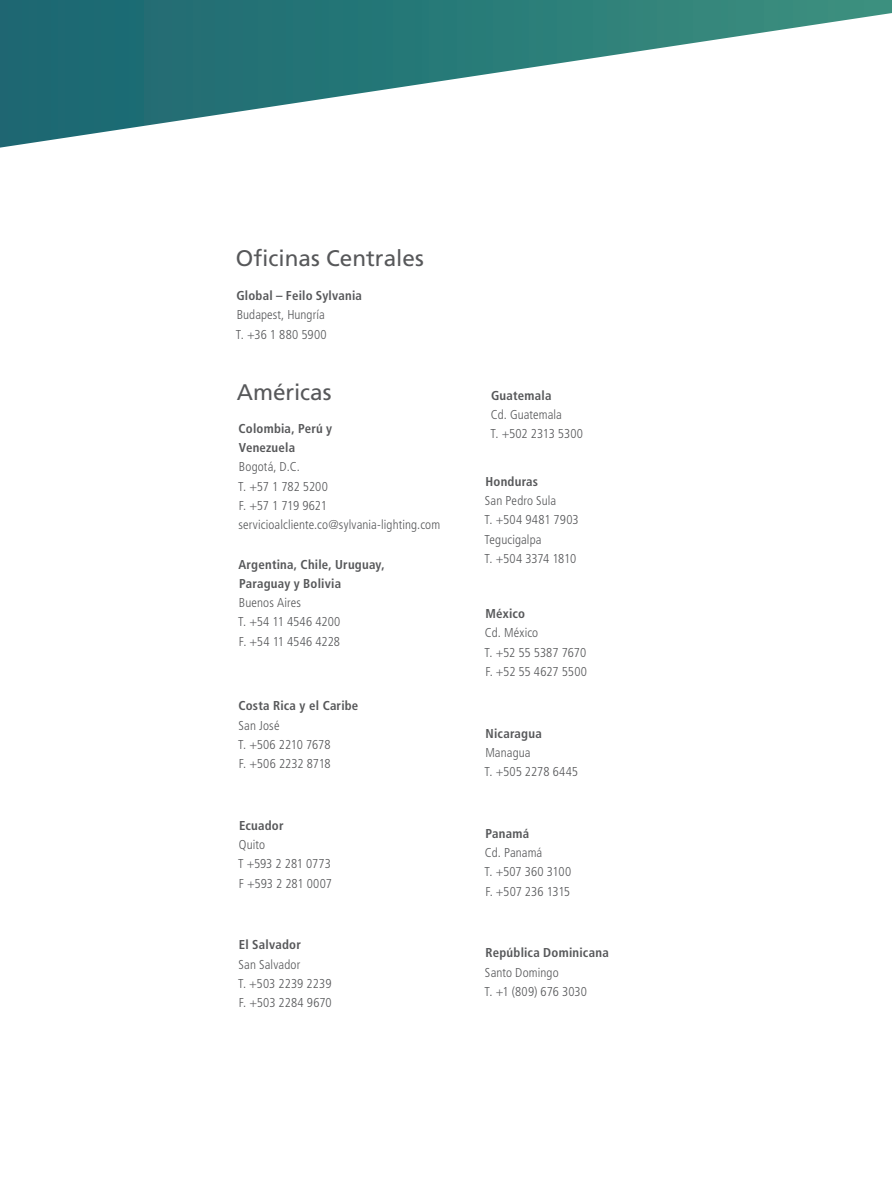
<style>
.page{position:relative;width:893px;height:1191px;background:#fff}
.page>*{position:absolute;margin:0;border:0;box-sizing:border-box;transform-origin:0 0}
.t1{font:22.5px "Frutiger LT Std";color:#57585a}
.t2{font:300 condensed 12.9px/19.4px "Frutiger LT Std";letter-spacing:.005em;color:#57585a}
.t3{font:700 condensed 12.9px/19px "Frutiger LT Std";letter-spacing:.015em;color:#57585a}
</style>
<div class="page">
<svg style="left:0;top:0;width:892px;height:148px"></svg>
<h1 class="t1" style="left:236px;top:245px;width:189px">Oficinas Centrales</h1>
<p class="t3" style="left:236px;top:286px;width:127px">Global – Feilo Sylvania</p>
<p class="t2" style="left:236px;top:305px;width:92px">Budapest, Hungría<br>T. +36 1 880 5900</p>
<h1 class="t1" style="left:237px;top:379px;width:96px">Américas</h1>
<p class="t3" style="left:239px;top:419px;width:95px">Colombia, Perú y<br>Venezuela</p>
<p class="t2" style="left:238px;top:457px;width:204px">Bogotá, D.C.<br>T. +57 1 782 5200<br>F. +57 1 719 9621 servicioalcliente.co@sylvania-lighting.com</p>
<p class="t3" style="left:238px;top:554px;width:148px">Argentina, Chile, Uruguay,<br>Paraguay y Bolivia</p>
<p class="t2" style="left:238px;top:593px;width:104px">Buenos Aires<br>T. +54 11 4546 4200<br>F. +54 11 4546 4228</p>
<p class="t3" style="left:239px;top:696px;width:121px">Costa Rica y el Caribe</p>
<p class="t2" style="left:238px;top:715px;width:94px">San José<br>T. +506 2210 7678<br>F. +506 2232 8718</p>
<p class="t3" style="left:239px;top:816px;width:46px">Ecuador</p>
<p class="t2" style="left:238px;top:835px;width:95px">Quito<br>T +593 2 281 0773<br>F +593 2 281 0007</p>
<p class="t3" style="left:239px;top:935px;width:63px">El Salvador</p>
<p class="t2" style="left:238px;top:954px;width:95px">San Salvador<br>T. +503 2239 2239<br>F. +503 2284 9670</p>
<p class="t3" style="left:491px;top:386px;width:62px">Guatemala</p>
<p class="t2" style="left:491px;top:405px;width:94px">Cd. Guatemala<br>T. +502 2313 5300</p>
<p class="t3" style="left:485px;top:472px;width:54px">Honduras</p>
<p class="t2" style="left:485px;top:491px;width:96px">San Pedro Sula<br>T. +504 9481 7903<br>Tegucigalpa<br>T. +504 3374 1810</p>
<p class="t3" style="left:485px;top:604px;width:41px">México</p>
<p class="t2" style="left:485px;top:623px;width:104px">Cd. México<br>T. +52 55 5387 7670<br>F. +52 55 4627 5500</p>
<p class="t3" style="left:485px;top:723px;width:58px">Nicaragua</p>
<p class="t2" style="left:485px;top:743px;width:95px">Managua<br>T. +505 2278 6445</p>
<p class="t3" style="left:485px;top:823px;width:45px">Panamá</p>
<p class="t2" style="left:485px;top:843px;width:88px">Cd. Panamá<br>T. +507 360 3100<br>F. +507 236 1315</p>
<p class="t3" style="left:485px;top:943px;width:125px">República Dominicana</p>
<p class="t2" style="left:485px;top:962px;width:104px">Santo Domingo<br>T. +1 (809) 676 3030</p>
</div>
